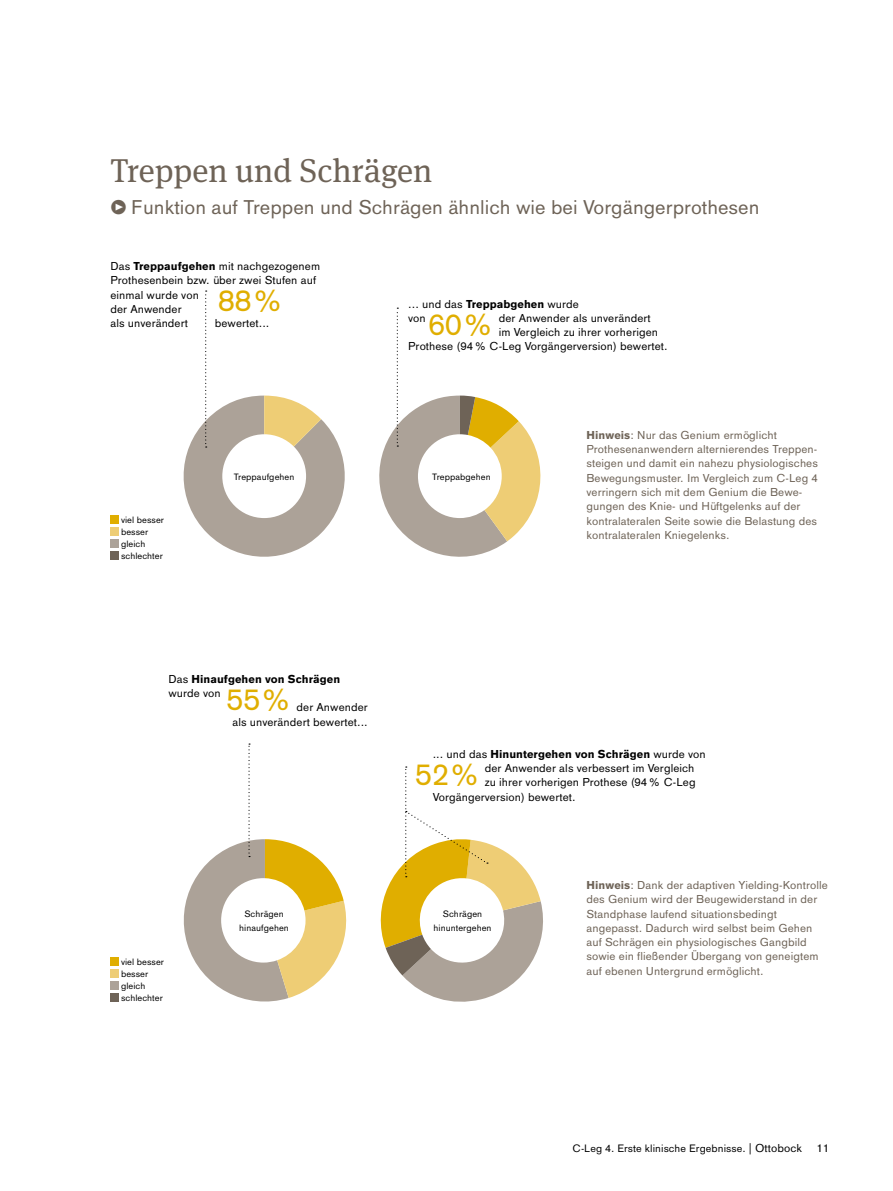
<style>
.page{position:relative;width:893px;height:1191px;background:#fff}
.page>*{position:absolute;margin:0;border:0;box-sizing:border-box;transform-origin:0 0}
.t1{font:33px "OBO Serif";color:#6e6357}
.t2{font:30px "OBO Sans";letter-spacing:.005em;color:#e0ae00}
.t3{font:19.5px "OBO Sans";color:#6e6357}
.t4{font:11.25px/14.2px "OBO Sans";letter-spacing:.005em;color:#6e6357}
.t5{font:11.25px/14.2px "OBO Sans";letter-spacing:.005em;color:#000}
.t6{font:700 11.25px "OBO Sans";letter-spacing:.005em;color:#000}
.t7{font:10.5px "OBO Sans";letter-spacing:.005em;color:#000}
.t8{font:9px/12px "OBO Sans";letter-spacing:.005em;color:#000;text-align:center}
.t9{font:8.55px/12.3px "OBO Sans";color:#000;text-align:center}
.s1{font-family:"OBO Serif"}
.s2{font-weight:700}
.s3{font-weight:400}
.s4{font-size:11.25px}
</style>
<div class="page">
<svg style="left:183px;top:290px;width:162px;height:267px"></svg>
<svg style="left:183px;top:743px;width:164px;height:259px"></svg>
<svg style="left:379px;top:308px;width:162px;height:249px"></svg>
<svg style="left:380px;top:766px;width:163px;height:236px"></svg>
<div style="left:228px;top:460px;width:72px;height:32px;background:#fff"></div>
<div style="left:425px;top:460px;width:73px;height:32px;background:#fff"></div>
<div style="left:228px;top:905px;width:72px;height:31px;background:#fff"></div>
<div style="left:426px;top:905px;width:73px;height:31px;background:#fff"></div>
<div style="left:110px;top:515px;width:8px;height:8px;background:#e0ae00"></div>
<div style="left:110px;top:527px;width:8px;height:8px;background:#eecd75"></div>
<div style="left:110px;top:539px;width:8px;height:8px;background:#aca298"></div>
<div style="left:110px;top:551px;width:8px;height:8px;background:#6e6357"></div>
<div style="left:110px;top:957px;width:8px;height:8px;background:#e0ae00"></div>
<div style="left:110px;top:969px;width:8px;height:8px;background:#eecd75"></div>
<div style="left:110px;top:981px;width:8px;height:8px;background:#aca298"></div>
<div style="left:110px;top:993px;width:8px;height:8px;background:#6e6357"></div>
<h1 class="t1" style="left:110px;top:151px;width:324px">Treppen und Schrägen</h1>
<h3 class="t3" style="left:110px;top:196px;width:651px"><span class="s1">•</span> Funktion auf Treppen und Schrägen ähnlich wie bei Vorgängerprothesen</h3>
<p class="t5" style="left:110px;top:259px;width:211px">Das <span class="s2">Treppaufgehen</span> mit nachgezogenem<br>Prothesenbein bzw. über zwei Stufen auf einmal wurde von<br>der Anwender<br>als unverändert</p>
<h2 class="t2" style="left:218px;top:283px;width:67px">88%</h2>
<p class="t5" style="left:215px;top:316px;width:56px">bewertet...</p>
<p class="t5" style="left:408px;top:297px;width:172px">... und das <span class="s2">Treppabgehen</span> wurde von</p>
<p class="t5" style="left:499px;top:311px;width:154px">der Anwender als unverändert</p>
<p class="t5" style="left:499px;top:325px;width:161px">im Vergleich zu ihrer vorherigen</p>
<p class="t5" style="left:408px;top:339px;width:261px">Prothese (94% C-Leg Vorgängerversion) bewertet.</p>
<h2 class="t2" style="left:428px;top:307px;width:67px">60%</h2>
<p class="t9" style="left:120px;top:513px;width:47px;text-align:left">much better better<br>same</p>
<p class="t9" style="left:120px;top:548px;width:24px">worse</p>
<p class="t8" style="left:121px;top:514px;width:45px;text-align:left">viel besser besser gleich schlechter</p>
<p class="t8" style="left:234px;top:470px;width:62px">Treppaufgehen</p>
<p class="t8" style="left:432px;top:470px;width:60px">Treppabgehen</p>
<p class="t9" style="left:254px;top:474px;width:22px">stairs</p>
<p class="t9" style="left:450px;top:474px;width:22px">stairs</p>
<p class="t6" style="left:168px;top:672px;width:173px"><span class="s3">Das</span> Hinaufgehen von Schrägen</p>
<p class="t5" style="left:168px;top:686px;width:54px">wurde von</p>
<p class="t5" style="left:297px;top:700px;width:73px">der Anwender</p>
<p class="t5" style="left:232px;top:714px;width:137px">als unverändert bewertet...</p>
<h2 class="t2" style="left:227px;top:682px;width:67px">55%</h2>
<p class="t4" style="left:586px;top:428px;width:233px"><span class="s2">Hinweis</span>: Nur das Genium ermöglicht Prothesenanwendern alternierendes Treppen&shy;steigen und damit ein nahezu physiologisches Bewegungsmuster. Im Vergleich zum C-Leg 4 verringern sich mit dem Genium die Bewe&shy;gungen des Knie- und Hüftgelenks auf der kontralateralen Seite sowie die Belastung des kontralateralen Kniegelenks.</p>
<p class="t9" style="left:120px;top:955px;width:47px;text-align:left">much better better<br>same</p>
<p class="t9" style="left:120px;top:991px;width:24px">worse</p>
<p class="t8" style="left:121px;top:956px;width:45px;text-align:left">viel besser besser gleich schlechter</p>
<p class="t6" style="left:433px;top:747px;width:275px"><span class="s3">... und das</span> Hinuntergehen von Schrägen <span class="s3">wurde von</span></p>
<p class="t5" style="left:485px;top:761px;width:211px">der Anwender als verbessert im Vergleich</p>
<p class="t5" style="left:485px;top:775px;width:212px">zu ihrer vorherigen Prothese (94% C-Leg</p>
<p class="t5" style="left:433px;top:789px;width:144px">Vorgängerversion) bewertet.</p>
<h2 class="t2" style="left:415px;top:757px;width:67px">52%</h2>
<p class="t8" style="left:239px;top:906px;width:51px;line-height:14.2px">Schrägen hinaufgehen</p>
<p class="t8" style="left:433px;top:906px;width:60px;line-height:14.2px">Schrägen hinuntergehen</p>
<p class="t9" style="left:244px;top:909px;width:41px;line-height:10.4px">ascending slopes</p>
<p class="t9" style="left:438px;top:909px;width:46px;line-height:10.4px">descending slopes</p>
<p class="t4" style="left:586px;top:878px;width:243px"><span class="s2">Hinweis</span>: Dank der adaptiven Yielding-Kontrolle des Genium wird der Beugewiderstand in der Standphase laufend situationsbedingt angepasst. Dadurch wird selbst beim Gehen auf Schrägen ein physiologisches Gangbild sowie ein fließender Übergang von geneigtem auf ebenen Untergrund ermöglicht.</p>
<p class="t7" style="left:572px;top:1142px;width:231px">C-Leg 4. Erste klinische Ergebnisse. <span class="s4">| Ottobock</span></p>
<p class="t5" style="left:817px;top:1140px;width:14px">11</p>
</div>
